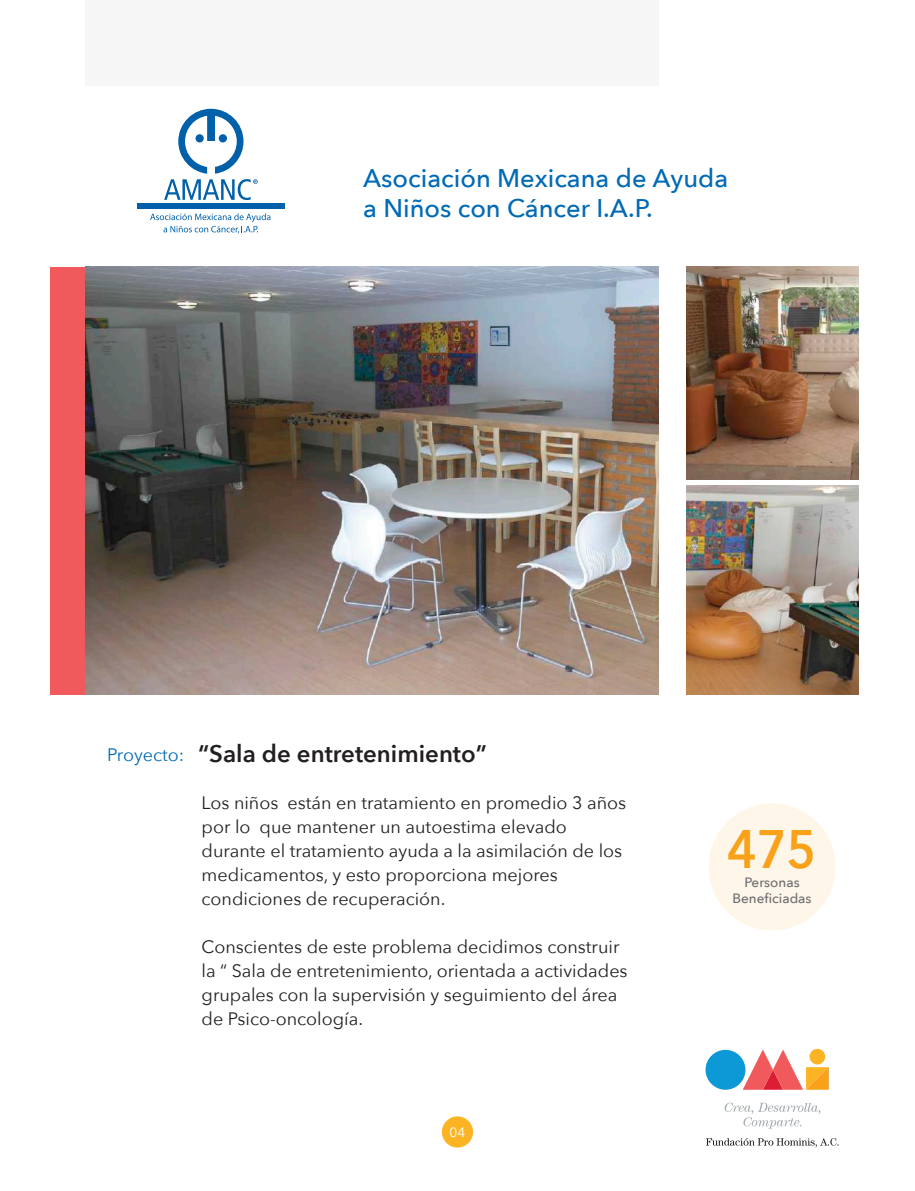
<style>
.page{position:relative;width:915px;height:1191px;background:#fff}
.page>*{position:absolute;margin:0;border:0;box-sizing:border-box;transform-origin:0 0}
.t1{font:600 54px "Avenir Next";color:#f9a119;scale:.9 1}
.t2{font:500 25.5px/30.6px "Avenir Next";color:#006ab5}
.t3{font:600 24px "Avenir Next";color:#231f20}
.t4{font:18px/24px "Avenir Next";color:#231f20}
.t5{font:18px "Avenir Next";color:#006ab5}
.t6{font:500 13.5px/16.2px "Avenir Next";color:#6d6d71;text-align:center}
.t7{font:13.5px "Avenir Next";color:#fff}
</style>
<div class="page">
<svg style="left:724px;top:1102px;width:96px;height:26px"></svg>
<svg style="left:706px;top:1138px;width:132px;height:9px"></svg>
<svg style="left:742px;top:1049px;width:86px;height:40px"></svg>
<div style="left:705px;top:1049px;width:40px;height:40px;background:#0c99d6;border-radius:50%"></div>
<div style="left:442px;top:1116px;width:31px;height:31px;background:#fcb424;border-radius:50%"></div>
<div style="left:50px;top:267px;width:38px;height:427px;background:#f05a5c"></div>
<div style="left:85px;top:0;width:573px;height:85px;background:#f6f6f6"></div>
<img style="left:85px;top:267px;width:573px;height:427px">
<img style="left:686px;top:267px;width:171px;height:213px">
<img style="left:686px;top:485px;width:171px;height:209px">
<div style="left:137px;top:203px;width:147px;height:5px;background:#0060a9"></div>
<svg style="left:150px;top:213px;width:120px;height:20px"></svg>
<svg style="left:164px;top:109px;width:93px;height:91px"></svg>
<div style="left:708px;top:803px;width:127px;height:127px;background:#fef7e9;border-radius:50%"></div>
<h2 class="t2" style="left:363px;top:162px;width:366px">Asociación Mexicana de Ayuda a Niños con Cáncer I.A.P.</h2>
<p class="t5" style="left:107px;top:739px;width:78px">Proyecto:</p>
<h3 class="t3" style="left:198px;top:732px;width:290px">“Sala de entretenimiento”</h3>
<p class="t4" style="left:201px;top:790px;width:426px">Los niños están en tratamiento en promedio 3 años por lo que mantener un autoestima elevado durante el tratamiento ayuda a la asimilación de los medicamentos, y esto proporciona mejores condiciones de recuperación.</p>
<p class="t4" style="left:201px;top:934px;width:427px">Conscientes de este problema decidimos construir la “ Sala de entretenimiento, orientada a actividades grupales con la supervisión y seguimiento del área de Psico-oncología.</p>
<p class="t7" style="left:449px;top:1120px;width:17px">04</p>
<h1 class="t1" style="left:727px;top:802px;width:100px">475</h1>
<p class="t6" style="left:732px;top:873px;width:81px">Personas<br>Beneficiadas</p>
</div>
